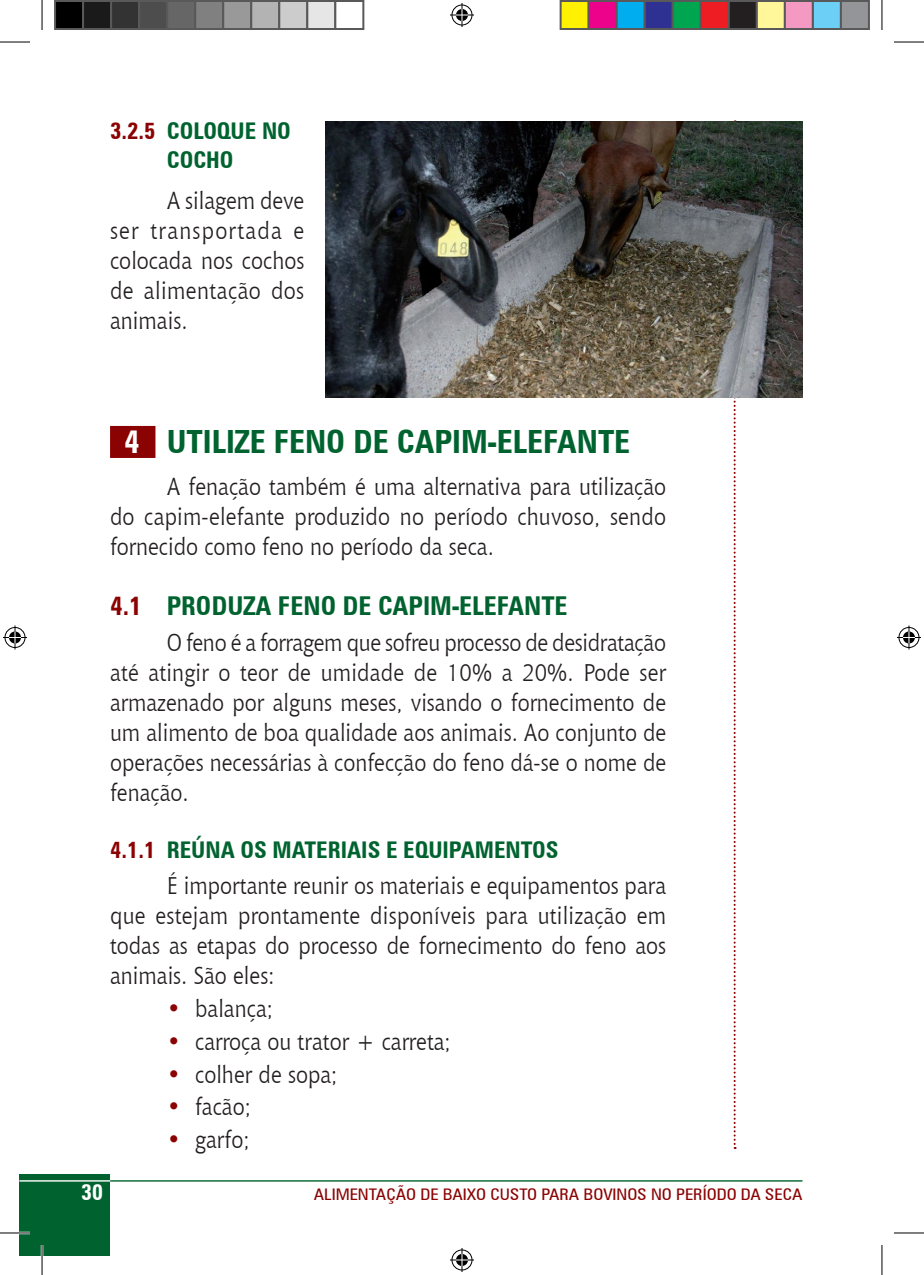
<style>
.page{position:relative;width:924px;height:1275px;background:#fff}
.page>*{position:absolute;margin:0;border:0;box-sizing:border-box;transform-origin:0 0}
.t1{font:700 condensed 32px "Zurich BT";color:#00632f}
.t2{font:700 condensed 26px "Zurich BT";color:#00632f}
.t3{font:24px/30px "Chianti BT";color:#231f20;text-align:justify;scale:.9 1}
.t4{font:700 condensed 23px/28.8px "Zurich BT";color:#00632f;text-align:center}
.t5{font:700 condensed 23px "Zurich BT";color:#8b0202}
.t6{font:700 condensed 22px "Zurich BT";color:#fff}
.t7{font:condensed 16px "Zurich BT";color:#8b0202;scale:1.1 1}
.s1{color:#8b0202}
.s2{color:#fff}
.s3{color:#00632f}
</style>
<div class="page">
<hr style="left:110px;top:1180px;width:692px;height:1px;background:#00632f">
<svg style="left:733px;top:120px;width:2px;height:1029px"></svg>
<div style="left:19px;top:1174px;width:91px;height:81px;background:#00632f"></div>
<hr style="left:19px;top:1180px;width:91px;height:1px;background:#fff">
<img style="left:325px;top:121px;width:477px;height:277px">
<div style="left:110px;top:426px;width:45px;height:32px;background:#8b0202"></div>
<hr style="left:0;top:1231px;width:30px;height:3px;background:#fff">
<hr style="left:41px;top:1245px;width:2px;height:30px;background:#fff">
<hr style="left:0;top:42px;width:30px;height:1px;background:#000">
<hr style="left:893px;top:42px;width:30px;height:1px;background:#000">
<hr style="left:0;top:1232px;width:30px;height:1px;background:#000">
<hr style="left:893px;top:1232px;width:30px;height:1px;background:#000">
<hr style="left:42px;top:0;width:1px;height:30px;background:#000">
<hr style="left:42px;top:1245px;width:1px;height:30px;background:#000">
<hr style="left:881px;top:0;width:1px;height:30px;background:#000">
<hr style="left:881px;top:1245px;width:1px;height:30px;background:#000">
<svg style="left:450px;top:3px;width:24px;height:24px"></svg>
<svg style="left:450px;top:1248px;width:24px;height:24px"></svg>
<svg style="left:3px;top:625px;width:24px;height:24px"></svg>
<svg style="left:897px;top:625px;width:23px;height:24px"></svg>
<div style="left:55px;top:1px;width:28px;height:28px;background:#000"></div>
<div style="left:54px;top:0;width:30px;height:30px;border:2px solid #595959"></div>
<div style="left:83px;top:1px;width:28px;height:28px;background:#1a1a1a"></div>
<div style="left:82px;top:0;width:30px;height:30px;border:2px solid #595959"></div>
<div style="left:111px;top:1px;width:28px;height:28px;background:#333"></div>
<div style="left:110px;top:0;width:30px;height:30px;border:2px solid #595959"></div>
<div style="left:139px;top:1px;width:28px;height:28px;background:#4d4d4d"></div>
<div style="left:138px;top:0;width:30px;height:30px;border:2px solid #595959"></div>
<div style="left:167px;top:1px;width:28px;height:28px;background:#666"></div>
<div style="left:166px;top:0;width:30px;height:30px;border:2px solid #595959"></div>
<div style="left:195px;top:1px;width:28px;height:28px;background:#808080"></div>
<div style="left:194px;top:0;width:30px;height:30px;border:2px solid #595959"></div>
<div style="left:223px;top:1px;width:28px;height:28px;background:#999"></div>
<div style="left:222px;top:0;width:30px;height:30px;border:2px solid #595959"></div>
<div style="left:251px;top:1px;width:28px;height:28px;background:#b3b3b3"></div>
<div style="left:250px;top:0;width:30px;height:30px;border:2px solid #595959"></div>
<div style="left:279px;top:1px;width:28px;height:28px;background:#ccc"></div>
<div style="left:278px;top:0;width:30px;height:30px;border:2px solid #595959"></div>
<div style="left:307px;top:1px;width:28px;height:28px;background:#e6e6e6"></div>
<div style="left:306px;top:0;width:30px;height:30px;border:2px solid #595959"></div>
<div style="left:334px;top:0;width:30px;height:30px;border:2px solid #595959"></div>
<div style="left:560px;top:1px;width:28px;height:28px;background:#fff101"></div>
<div style="left:559px;top:0;width:30px;height:30px;border:2px solid #595959"></div>
<div style="left:588px;top:1px;width:28px;height:28px;background:#ed028c"></div>
<div style="left:587px;top:0;width:30px;height:30px;border:2px solid #595959"></div>
<div style="left:616px;top:1px;width:28px;height:28px;background:#00aeef"></div>
<div style="left:615px;top:0;width:30px;height:30px;border:2px solid #595959"></div>
<div style="left:644px;top:1px;width:28px;height:28px;background:#2e3092"></div>
<div style="left:643px;top:0;width:30px;height:30px;border:2px solid #595959"></div>
<div style="left:672px;top:1px;width:28px;height:28px;background:#00a54f"></div>
<div style="left:671px;top:0;width:30px;height:30px;border:2px solid #595959"></div>
<div style="left:700px;top:1px;width:28px;height:28px;background:#ee1d23"></div>
<div style="left:699px;top:0;width:30px;height:30px;border:2px solid #595959"></div>
<div style="left:728px;top:1px;width:28px;height:28px;background:#231f20"></div>
<div style="left:727px;top:0;width:30px;height:30px;border:2px solid #595959"></div>
<div style="left:756px;top:1px;width:28px;height:28px;background:#fff79a"></div>
<div style="left:755px;top:0;width:30px;height:30px;border:2px solid #595959"></div>
<div style="left:784px;top:1px;width:28px;height:28px;background:#f499c2"></div>
<div style="left:783px;top:0;width:30px;height:30px;border:2px solid #595959"></div>
<div style="left:812px;top:1px;width:28px;height:28px;background:#6bcff6"></div>
<div style="left:811px;top:0;width:30px;height:30px;border:2px solid #595959"></div>
<div style="left:840px;top:1px;width:28px;height:28px;background:#939598"></div>
<div style="left:839px;top:0;width:30px;height:30px;border:2px solid #595959"></div>
<p class="t4" style="left:110px;top:116px;width:166px"><span class="s1">3.2.5</span> COLOQUE NO<br>COCHO</p>
<p class="t3" style="left:110px;top:185px;width:217px;text-indent:57px">A silagem deve ser transportada e colocada nos cochos de alimentação dos animais.</p>
<h1 class="t1" style="left:124px;top:422px;width:77px"><span class="s2">4</span> UTILIZE</h1>
<h1 class="t1" style="left:273px;top:422px;width:18px">FENO</h1>
<h1 class="t1" style="left:353px;top:422px;width:63px">DE CAPIM</h1>
<h1 class="t1" style="left:487px;top:422px;width:27px">-ELEFANTE</h1>
<p class="t3" style="left:110px;top:470px;width:619px;text-indent:57px">A fenação também é uma alternativa para utilização do capim-elefante produzido no período chuvoso, sendo fornecido como feno no período da seca.</p>
<p class="t2" style="left:110px;top:590px;width:87px"><span class="s1">4.1</span> PRODUZA</p>
<p class="t2" style="left:278px;top:590px;width:15px">FENO</p>
<p class="t2" style="left:342px;top:590px;width:51px">DE CAPIM</p>
<p class="t2" style="left:452px;top:590px;width:22px">-ELEFANTE</p>
<p class="t3" style="left:110px;top:627px;width:619px;text-indent:57px">O feno é a forragem que sofreu processo de desidratação até atingir o teor de umidade de 10% a 20%. Pode ser armazenado por alguns meses, visando o fornecimento de um alimento de boa qualidade aos animais. Ao conjunto de operações necessárias à confecção do feno dá-se o nome de fenação.</p>
<p class="t5" style="left:110px;top:836px;width:84px">4.1.1 <span class="s3">REÚNA</span></p>
<p class="t4" style="left:240px;top:835px;width:45px">OS MATERIAIS</p>
<p class="t4" style="left:386px;top:835px;width:57px">E EQUIPAMENTOS</p>
<p class="t3" style="left:110px;top:869px;width:619px;text-indent:57px">É importante reunir os materiais e equipamentos para que estejam prontamente disponíveis para utilização em todas as etapas do processo de fornecimento do feno aos animais. São eles:</p>
<p class="t3" style="left:167px;top:992px;width:119px"><span class="s1">•</span> balança;</p>
<p class="t3" style="left:167px;top:1025px;width:317px"><span class="s1">•</span> carroça ou trator + carreta;</p>
<p class="t3" style="left:167px;top:1058px;width:191px"><span class="s1">•</span> colher de sopa;</p>
<p class="t3" style="left:167px;top:1091px;width:95px"><span class="s1">•</span> facão;</p>
<p class="t3" style="left:167px;top:1124px;width:93px"><span class="s1">•</span> garfo;</p>
<p class="t6" style="left:81px;top:1179px;width:23px">30</p>
<p class="t7" style="left:314px;top:1184px;width:445px">ALIMENTAÇÃO DE BAIXO CUSTO PARA BOVINOS NO PERÍODO DA SECA</p>
</div>
